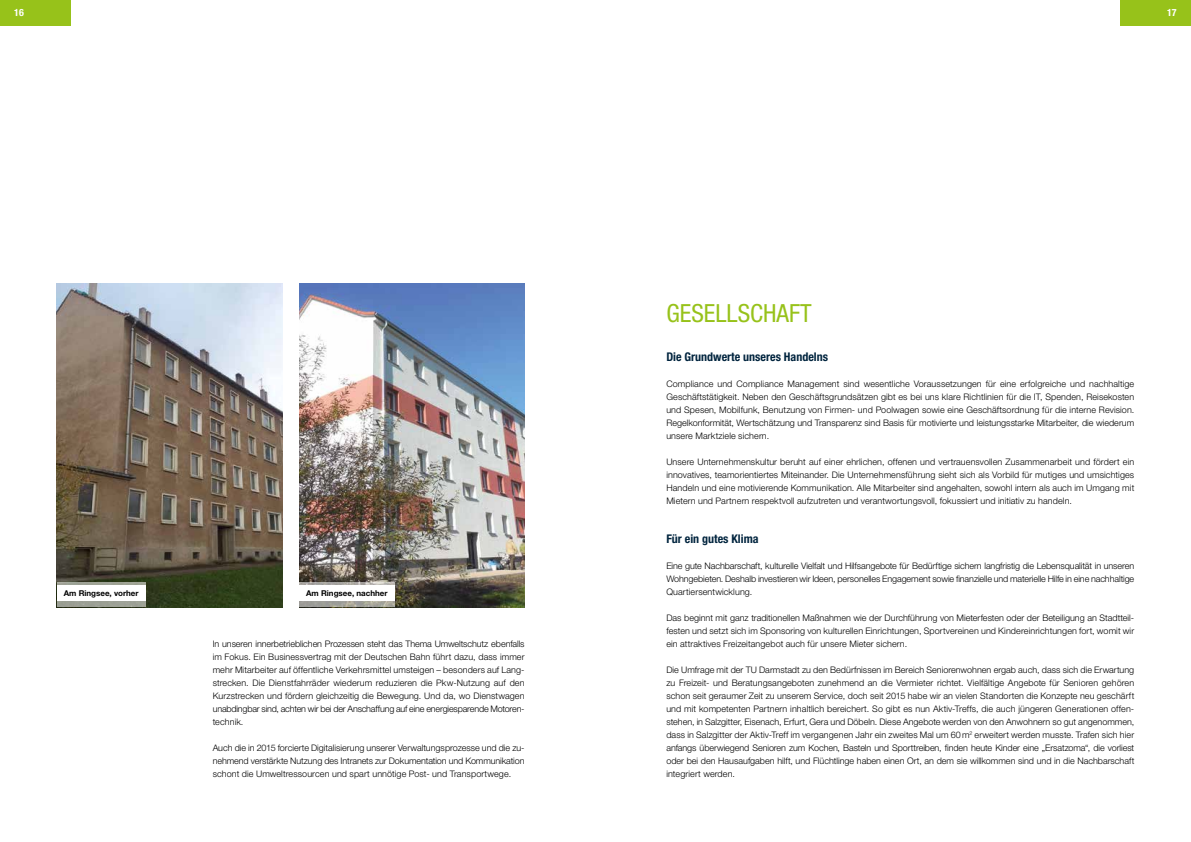
<style>
.page{position:relative;width:1191px;height:842px;background:#fff}
.page>*{position:absolute;margin:0;border:0;box-sizing:border-box;transform-origin:0 0}
.t1{font:condensed 25px "Helvetica Neue LT";color:#97c21a}
.t2{font:700 condensed 12px "Helvetica Neue LT";color:#00243e}
.t3{font:700 condensed 10px "Helvetica Neue LT";color:#fff}
.t4{font:300 9px/13px "Helvetica Neue LT";letter-spacing:.005em;color:#000;text-align:justify}
.t5{font:700 8px "Helvetica Neue LT";color:#000}
</style>
<div class="page">
<img style="left:57px;top:283px;width:225px;height:324px">
<img style="left:299px;top:283px;width:225px;height:324px">
<div style="left:57px;top:582px;width:89px;height:25px;background:#9da195"></div>
<div style="left:57px;top:585px;width:89px;height:16px;background:#fff"></div>
<svg style="left:299px;top:582px;width:96px;height:25px"></svg>
<div style="left:299px;top:585px;width:96px;height:16px;background:#fff"></div>
<div style="left:0;top:0;width:71px;height:26px;background:#97c21a"></div>
<div style="left:1120px;top:0;width:71px;height:26px;background:#97c21a"></div>
<p class="t3" style="left:14px;top:7px;width:11px">16</p>
<p class="t3" style="left:1167px;top:7px;width:11px">17</p>
<p class="t5" style="left:64px;top:588px;width:76px">Am Ringsee, vorher</p>
<p class="t5" style="left:306px;top:588px;width:83px">Am Ringsee, nachher</p>
<p class="t4" style="left:213px;top:637px;width:313px">In unseren innerbetrieblichen Prozessen steht das Thema Umweltschutz ebenfalls im Fokus. Ein Businessvertrag mit der Deutschen Bahn führt dazu, dass immer mehr Mitarbeiter auf öffentliche Verkehrsmittel umsteigen – besonders auf Lang&shy;strecken. Die Dienstfahrräder wiederum reduzieren die Pkw-Nutzung auf den Kurzstrecken und fördern gleichzeitig die Bewegung. Und da, wo Dienstwagen unabdingbar sind, achten wir bei der Anschaffung auf eine energiesparende Motoren&shy;technik.</p>
<p class="t4" style="left:213px;top:741px;width:313px">Auch die in 2015 forcierte Digitalisierung unserer Verwaltungsprozesse und die zu&shy;nehmend verstärkte Nutzung des Intranets zur Dokumentation und Kommunikation schont die Umweltressourcen und spart unnötige Post- und Transportwege.</p>
<h1 class="t1" style="left:666px;top:299px;width:147px">GESELLSCHAFT</h1>
<h2 class="t2" style="left:666px;top:349px;width:163px">Die Grundwerte unseres Handelns</h2>
<p class="t4" style="left:666px;top:377px;width:469px">Compliance und Compliance Management sind wesentliche Voraussetzungen für eine erfolgreiche und nachhaltige Geschäftstätigkeit. Neben den Geschäftsgrundsätzen gibt es bei uns klare Richtlinien für die IT, Spenden, Reisekosten und Spesen, Mobilfunk, Benutzung von Firmen- und Poolwagen sowie eine Geschäftsordnung für die interne Revision.<br>Regelkonformität, Wertschätzung und Transparenz sind Basis für motivierte und leistungsstarke Mitarbeiter, die wiederum unsere Marktziele sichern.</p>
<p class="t4" style="left:666px;top:455px;width:469px">Unsere Unternehmenskultur beruht auf einer ehrlichen, offenen und vertrauensvollen Zusammenarbeit und fördert ein innovatives, teamorientiertes Miteinander. Die Unternehmensführung sieht sich als Vorbild für mutiges und umsichtiges Handeln und eine motivierende Kommunikation. Alle Mitarbeiter sind angehalten, sowohl intern als auch im Umgang mit Mietern und Partnern respektvoll aufzutreten und verantwortungsvoll, fokussiert und initiativ zu handeln.</p>
<h2 class="t2" style="left:666px;top:531px;width:94px">Für ein gutes Klima</h2>
<p class="t4" style="left:666px;top:559px;width:469px">Eine gute Nachbarschaft, kulturelle Vielfalt und Hilfsangebote für Bedürftige sichern langfristig die Lebensqualität in unseren Wohngebieten. Deshalb investieren wir Ideen, personelles Engagement sowie finanzielle und materielle Hilfe in eine nachhaltige Quartiersentwicklung.</p>
<p class="t4" style="left:666px;top:611px;width:469px">Das beginnt mit ganz traditionellen Maßnahmen wie der Durchführung von Mieterfesten oder der Beteiligung an Stadtteil&shy;festen und setzt sich im Sponsoring von kulturellen Einrichtungen, Sportvereinen und Kindereinrichtungen fort, womit wir ein attraktives Freizeitangebot auch für unsere Mieter sichern.</p>
<p class="t4" style="left:666px;top:663px;width:469px">Die Umfrage mit der TU Darmstadt zu den Bedürfnissen im Bereich Seniorenwohnen ergab auch, dass sich die Erwartung zu Freizeit- und Beratungsangeboten zunehmend an die Vermieter richtet. Vielfältige Angebote für Senioren gehören schon seit geraumer Zeit zu unserem Service, doch seit 2015 habe wir an vielen Standorten die Konzepte neu geschärft und mit kompetenten Partnern inhaltlich bereichert. So gibt es nun Aktiv-Treffs, die auch jüngeren Generationen offen&shy;stehen, in Salzgitter, Eisenach, Erfurt, Gera und Döbeln. Diese Angebote werden von den Anwohnern so gut angenommen, dass in Salzgitter der Aktiv-Treff im vergangenen Jahr ein zweites Mal um 60m<sup>2</sup> erweitert werden musste. Trafen sich hier anfangs überwiegend Senioren zum Kochen, Basteln und Sporttreiben, finden heute Kinder eine „Ersatzoma“, die vorliest oder bei den Hausaufgaben hilft, und Flüchtlinge haben einen Ort, an dem sie willkommen sind und in die Nachbarschaft integriert werden.</p>
</div>
